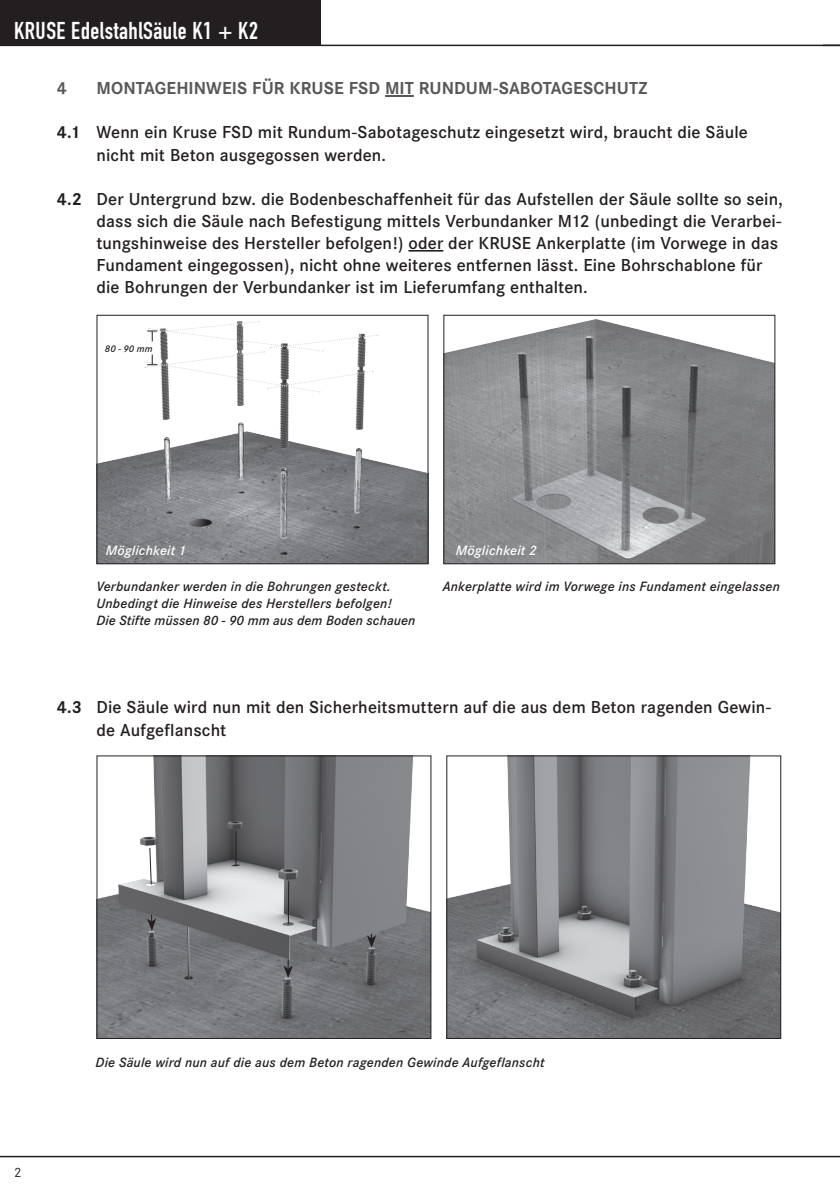
<style>
.page{position:relative;width:840px;height:1191px;background:#fff}
.page>*{position:absolute;margin:0;border:0;box-sizing:border-box;transform-origin:0 0}
.t1{font:24px "DIN Engschrift";letter-spacing:.02em;color:#fff}
.FT_D{font:600 18px/22.2px "Corporate S";letter-spacing:.01em;color:#231f20}
.FT_D-2{font:700 18px "Corporate S";letter-spacing:.005em;color:#57585a}
.FT_D-3{font:italic 600 14px/16.8px "Corporate S";letter-spacing:.015em;color:#231f20}
.FT_D-4{font:italic 600 14px "Corporate S";letter-spacing:.015em;color:#fff}
.t2{font:14px "Corporate S";color:#231f20}
.FT_D-5{font:italic 600 10px "Corporate S";color:#231f20}
.s1{font-weight:700}
</style>
<div class="page">
<hr style="left:0;top:45px;width:839px;height:1px;background:#231f20">
<hr style="left:0;top:1155px;width:839px;height:2px;background:#231f20">
<div style="left:0;top:0;width:320px;height:45px;background:#231f20"></div>
<hr style="left:385px;top:95px;width:28px;height:2px;background:#57585a">
<hr style="left:408px;top:250px;width:35px;height:2px;background:#231f20">
<img style="left:98px;top:335px;width:328px;height:227px">
<div style="left:96px;top:315px;width:332px;height:249px;border:1px solid #231f20"></div>
<img style="left:445px;top:319px;width:328px;height:243px">
<div style="left:443px;top:315px;width:332px;height:249px;border:1px solid #231f20"></div>
<img style="left:98px;top:757px;width:331px;height:280px">
<div style="left:96px;top:755px;width:335px;height:284px;border:1px solid #231f20"></div>
<img style="left:448px;top:757px;width:330px;height:280px">
<div style="left:446px;top:755px;width:334px;height:284px;border:1px solid #231f20"></div>
<svg style="left:147px;top:914px;width:9px;height:17px"></svg>
<svg style="left:283px;top:959px;width:9px;height:19px"></svg>
<svg style="left:367px;top:933px;width:9px;height:15px"></svg>
<svg style="left:149px;top:847px;width:3px;height:38px"></svg>
<hr style="left:288px;top:880px;width:1px;height:44px;background:#231f20">
<hr style="left:235px;top:831px;width:1px;height:34px;background:#231f20">
<svg style="left:145px;top:321px;width:232px;height:72px"></svg>
<p class="t1" style="left:14px;top:16px;width:245px">KRUSE EdelstahlSäule K1 + K2</p>
<p class="FT_D-2" style="left:57px;top:78px;width:12px">4</p>
<p class="FT_D-2" style="left:96px;top:78px;width:552px">MONTAGEHINWEIS FÜR KRUSE FSD MIT RUNDUM-SABOTAGESCHUTZ</p>
<p class="FT_D" style="left:96px;top:121px;width:652px;text-indent:-40px"><span class="s1">4.1</span> Wenn ein Kruse FSD mit Rundum-Sabotageschutz eingesetzt wird, braucht die Säule nicht mit Beton ausgegossen werden.</p>
<p class="FT_D" style="left:96px;top:188px;width:687px;text-indent:-40px"><span class="s1">4.2</span> Der Untergrund bzw. die Bodenbeschaffenheit für das Aufstellen der Säule sollte so sein, dass sich die Säule nach Befestigung mittels Verbundanker M12 (unbedingt die Verarbei&shy;tungshinweise des Hersteller befolgen!) oder der KRUSE Ankerplatte (im Vorwege in das Fundament eingegossen), nicht ohne weiteres entfernen lässt. Eine Bohrschablone für die Bohrungen der Verbundanker ist im Lieferumfang enthalten.</p>
<p class="FT_D-5" style="left:105px;top:343px;width:49px">80 - 90 mm</p>
<p class="FT_D-4" style="left:106px;top:542px;width:82px">Möglichkeit 1</p>
<p class="FT_D-4" style="left:455px;top:542px;width:82px">Möglichkeit 2</p>
<p class="FT_D-3" style="left:442px;top:578px;width:338px">Ankerplatte wird im Vorwege ins Fundament eingelassen</p>
<p class="FT_D-3" style="left:96px;top:578px;width:296px">Verbundanker werden in die Bohrungen gesteckt.<br>Unbedingt die Hinweise des Herstellers befolgen!</p>
<p class="FT_D-3" style="left:96px;top:612px;width:320px">Die Stifte müssen 80 - 90 mm aus dem Boden schauen</p>
<p class="FT_D" style="left:96px;top:696px;width:675px;text-indent:-40px"><span class="s1">4.3</span> Die Säule wird nun mit den Sicherheitsmuttern auf die aus dem Beton ragenden Gewin&shy;de Aufgeflanscht</p>
<p class="t2" style="left:14px;top:1164px;width:9px">2</p>
<p class="FT_D-3" style="left:95px;top:1054px;width:450px">Die Säule wird nun auf die aus dem Beton ragenden Gewinde Aufgeflanscht</p>
</div>
